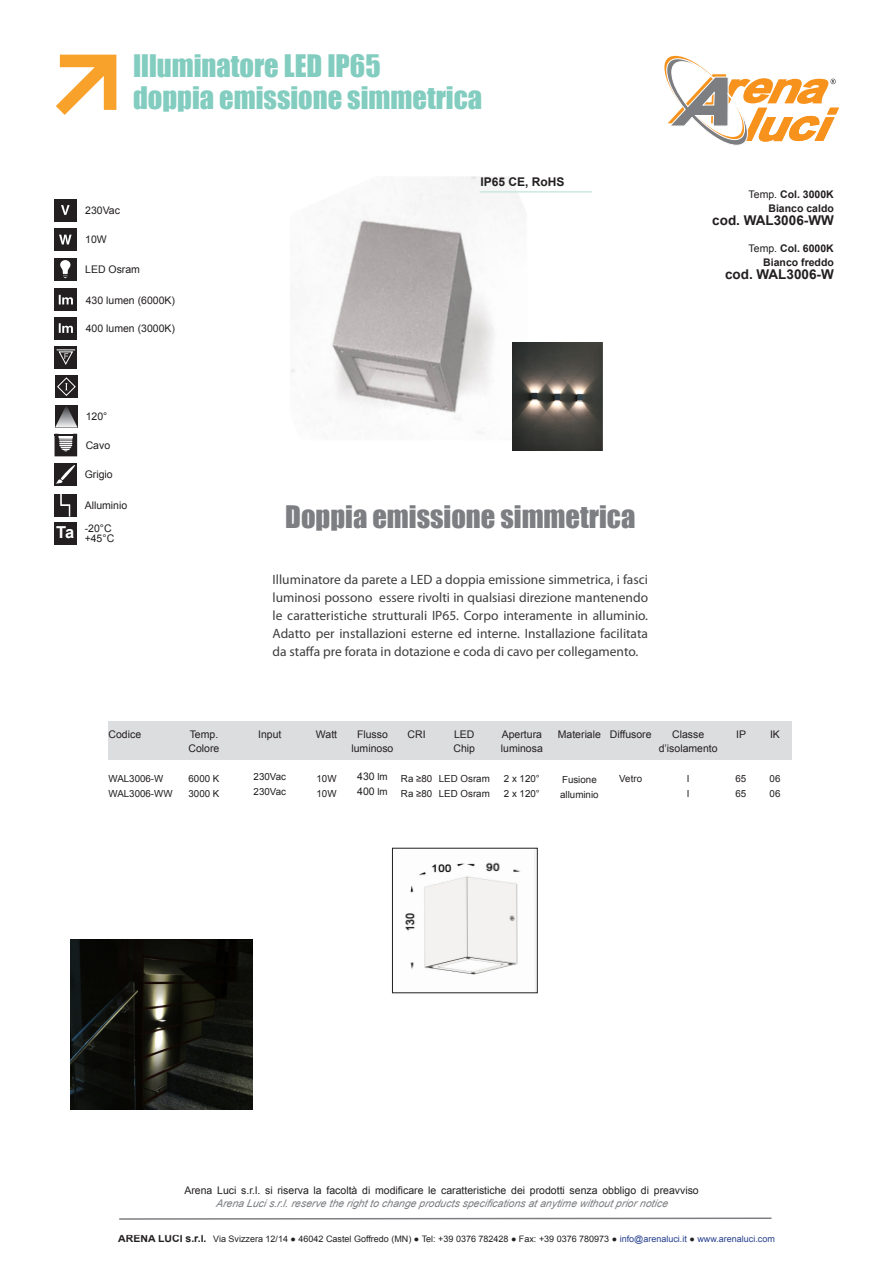
<style>
.page{position:relative;width:893px;height:1263px;background:#fff}
.page>*{position:absolute;margin:0;border:0;box-sizing:border-box;transform-origin:0 0}
.t1{font:28.5px/31.5px "Impact";color:#82cdbf}
.t2{font:28.5px "Impact";color:#7c7e81}
.t3{font:700 16.5px "Arial";color:#fff}
.t4{font:13.5px/18px "Myriad Pro";color:#3e3e3f;text-align:justify}
.t5{font:700 13.5px "Arial";color:#231f20}
.t6{font:700 12px "Arial";color:#231f20}
.Head_3{font:10.5px/13.5px "Arial";color:#231f20;text-align:center}
.t7{font:700 10.5px "Arial";color:#231f20}
.Head_2{font:9.75px/15px "Arial";color:#231f20}
.t8{font:9px "Arial";color:#231f20}
.s1{font-weight:400}
.s2{font-size:9.75px}
.s3{font-style:italic;color:#7c7e81}
.s4{font-weight:700;font-size:10.5px}
.s5{color:#253f8e}
</style>
<div class="page">
<img style="left:291px;top:178px;width:234px;height:261px">
<hr style="left:480px;top:191px;width:112px;height:2px;background:#cce8e2">
<svg style="left:56px;top:55px;width:60px;height:60px"></svg>
<div style="left:54px;top:199px;width:23px;height:22px;background:#231f20"></div>
<svg style="left:61px;top:205px;width:9px;height:10px"></svg>
<div style="left:54px;top:228px;width:23px;height:23px;background:#231f20"></div>
<svg style="left:59px;top:235px;width:13px;height:9px"></svg>
<div style="left:54px;top:258px;width:23px;height:22px;background:#231f20"></div>
<svg style="left:60px;top:260px;width:10px;height:18px"></svg>
<div style="left:55px;top:346px;width:22px;height:22px;background:#231f20"></div>
<svg style="left:57px;top:349px;width:18px;height:16px"></svg>
<div style="left:55px;top:375px;width:23px;height:23px;background:#231f20"></div>
<svg style="left:57px;top:377px;width:19px;height:19px"></svg>
<svg style="left:55px;top:405px;width:23px;height:23px"></svg>
<svg style="left:55px;top:434px;width:22px;height:22px"></svg>
<div style="left:54px;top:463px;width:23px;height:23px;background:#231f20"></div>
<svg style="left:56px;top:465px;width:19px;height:19px"></svg>
<div style="left:54px;top:494px;width:23px;height:23px;background:#231f20"></div>
<svg style="left:60px;top:494px;width:11px;height:23px"></svg>
<div style="left:54px;top:522px;width:23px;height:22px;background:#231f20"></div>
<svg style="left:664px;top:56px;width:175px;height:90px"></svg>
<img style="left:405px;top:850px;width:130px;height:125px">
<div style="left:109px;top:721px;width:683px;height:39px;background:#dcdddf"></div>
<svg style="left:119px;top:1217px;width:653px;height:3px"></svg>
<div style="left:55px;top:288px;width:22px;height:23px;background:#231f20"></div>
<svg style="left:59px;top:295px;width:14px;height:9px"></svg>
<div style="left:55px;top:317px;width:22px;height:22px;background:#231f20"></div>
<svg style="left:59px;top:323px;width:14px;height:10px"></svg>
<img style="left:513px;top:343px;width:89px;height:107px">
<img style="left:70px;top:940px;width:183px;height:169px">
<p class="t1" style="left:133px;top:49px;width:351px">Illuminatore LED IP65<br>doppia emissione simmetrica</p>
<p class="Head_3" style="left:85px;top:204px;width:36px">230Vac</p>
<p class="Head_3" style="left:85px;top:233px;width:23px">10W</p>
<p class="Head_3" style="left:85px;top:263px;width:56px">LED Osram</p>
<p class="Head_3" style="left:86px;top:293px;width:91px">430 lumen (6000K)</p>
<p class="Head_3" style="left:86px;top:322px;width:91px">400 lumen (3000K)</p>
<p class="Head_3" style="left:86px;top:410px;width:23px">120°</p>
<p class="Head_3" style="left:86px;top:439px;width:26px">Cavo</p>
<p class="Head_3" style="left:85px;top:468px;width:30px">Grigio</p>
<p class="Head_3" style="left:85px;top:499px;width:44px">Alluminio</p>
<p class="t3" style="left:56px;top:521px;width:20px">Ta</p>
<p class="Head_3" style="left:85px;top:521px;width:28px">-20°C</p>
<p class="Head_3" style="left:85px;top:532px;width:31px">+45°C</p>
<p class="Head_3" style="left:109px;top:728px;width:34px">Codice</p>
<p class="Head_2" style="left:109px;top:771px;width:56px">WAL3006-W</p>
<p class="Head_2" style="left:109px;top:786px;width:66px">WAL3006-WW</p>
<p class="Head_3" style="left:189px;top:728px;width:32px;text-align:left">Temp.<br>Colore</p>
<p class="Head_2" style="left:189px;top:771px;width:32px">6000 K</p>
<p class="Head_2" style="left:189px;top:786px;width:32px">3000 K</p>
<p class="t6" style="left:481px;top:174px;width:86px">IP65 CE, RoHS</p>
<p class="t7" style="left:749px;top:188px;width:87px"><span class="s1">Temp.</span> Col. 3000K</p>
<p class="t7" style="left:768px;top:201px;width:67px">Bianco caldo</p>
<p class="t5" style="left:712px;top:211px;width:123px">cod. WAL3006-WW</p>
<p class="t7" style="left:749px;top:242px;width:87px"><span class="s1">Temp.</span> Col. 6000K</p>
<p class="t7" style="left:763px;top:255px;width:72px">Bianco freddo</p>
<p class="t5" style="left:725px;top:265px;width:110px">cod. WAL3006-W</p>
<p class="t2" style="left:285px;top:494px;width:352px">Doppia emissione simmetrica</p>
<p class="t4" style="left:273px;top:570px;width:377px">Illuminatore da parete a LED a doppia emissione simmetrica, i fasci luminosi possono essere rivolti in qualsiasi direzione mantenendo le caratteristiche strutturali IP65. Corpo interamente in alluminio.<br>Adatto per installazioni esterne ed interne. Installazione facilitata da staffa pre forata in dotazione e coda di cavo per collegamento.</p>
<p class="Head_3" style="left:258px;top:728px;width:25px">Input</p>
<p class="Head_2" style="left:254px;top:769px;width:34px">230Vac</p>
<p class="Head_2" style="left:254px;top:784px;width:34px">230Vac</p>
<p class="Head_3" style="left:316px;top:728px;width:23px">Watt</p>
<p class="Head_2" style="left:317px;top:771px;width:22px">10W</p>
<p class="Head_2" style="left:317px;top:786px;width:22px">10W</p>
<p class="Head_3" style="left:351px;top:728px;width:44px">Flusso luminoso</p>
<p class="Head_3" style="left:357px;top:770px;width:32px">430 <span class="s2">lm</span></p>
<p class="Head_3" style="left:357px;top:785px;width:32px">400 <span class="s2">lm</span></p>
<p class="Head_3" style="left:408px;top:728px;width:20px">CRI</p>
<p class="Head_2" style="left:401px;top:771px;width:33px">Ra ≥80</p>
<p class="Head_2" style="left:401px;top:786px;width:33px">Ra ≥80</p>
<p class="Head_3" style="left:453px;top:728px;width:23px;text-align:left">LED<br>Chip</p>
<p class="Head_2" style="left:439px;top:771px;width:52px">LED Osram<br>LED Osram</p>
<p class="Head_3" style="left:501px;top:728px;width:44px;text-align:left">Apertura luminosa</p>
<p class="Head_2" style="left:504px;top:771px;width:37px">2 x 120°</p>
<p class="Head_2" style="left:504px;top:786px;width:37px">2 x 120°</p>
<p class="Head_3" style="left:558px;top:728px;width:45px">Materiale</p>
<p class="Head_2" style="left:560px;top:772px;width:40px">Fusione alluminio</p>
<p class="Head_3" style="left:610px;top:728px;width:43px">Diffusore</p>
<p class="Head_2" style="left:619px;top:771px;width:24px">Vetro</p>
<p class="Head_3" style="left:659px;top:728px;width:60px">Classe d’isolamento</p>
<p class="Head_2" style="left:687px;top:771px;width:4px">I</p>
<p class="Head_2" style="left:687px;top:786px;width:4px">I</p>
<p class="Head_3" style="left:736px;top:728px;width:11px">IP</p>
<p class="Head_2" style="left:735px;top:771px;width:12px">65</p>
<p class="Head_2" style="left:735px;top:786px;width:12px">65</p>
<p class="Head_3" style="left:770px;top:728px;width:11px">IK</p>
<p class="Head_2" style="left:770px;top:771px;width:12px">06</p>
<p class="Head_2" style="left:770px;top:786px;width:12px">06</p>
<p class="Head_3" style="left:184px;top:1184px;width:516px">Arena Luci s.r.l. si riserva la facoltà di modificare le caratteristiche dei prodotti senza obbligo di preavviso<br><span class="s3">Arena Luci s.r.l.reserve the right to change products specifications at anytime without prior notice</span></p>
<p class="t8" style="left:118px;top:1233px;width:658px"><span class="s4">ARENA LUCI s.r.l.</span> Via Svizzera 12/14 ● 46042 Castel Goffredo (MN) ● Tel: +39 0376 782428 ● Fax: +39 0376 780973 ● <span class="s5">info@arenaluci.it</span> ● <span class="s5">www.arenaluci.com</span></p>
</div>
